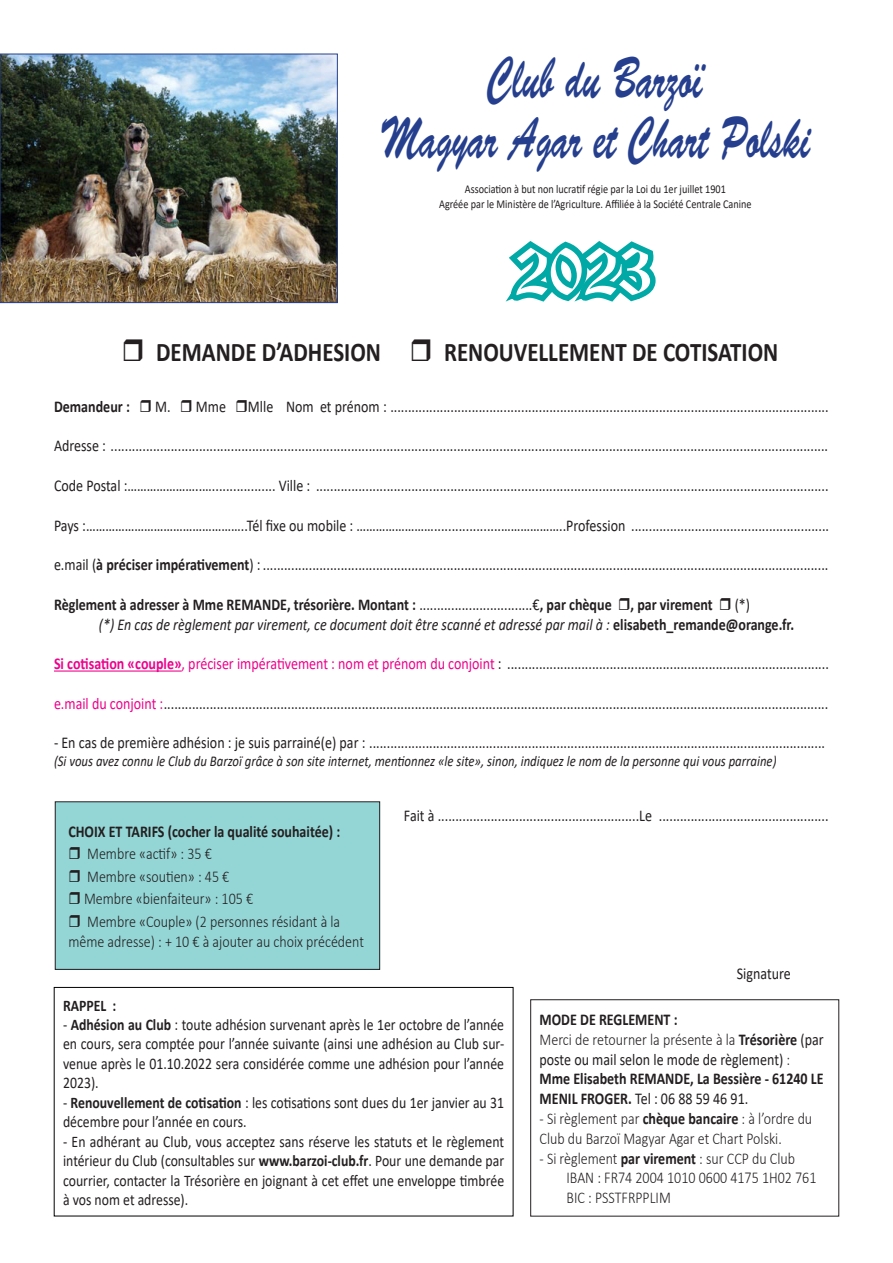
<style>
.page{position:relative;width:893px;height:1263px;background:#fff}
.page>*{position:absolute;margin:0;border:0;box-sizing:border-box;transform-origin:0 0}
.t1{font:70.2px "Old English Text";color:#fff;scale:.96 1}
.t2{font:58.5px/60.8px "Brush Script Std";color:#253f8e;text-align:center;scale:.6 1}
.t3{font:700 27px "Calibri";color:#231f20;scale:.85 1}
.t4{font:16.5px/19.8px "Calibri";color:#231f20;scale:.85 1}
.t5{font:300 16.5px/19.8px "Calibri";color:#231f20;text-align:center;scale:.85 1}
.t6{font:700 16.5px/19.8px "Calibri";color:#231f20;scale:.85 1}
.t7{font:italic 16.5px "Calibri";color:#231f20;scale:.85 1}
.t8{font:16.2px/19.5px "Calibri";color:#231f20;text-align:justify;scale:.85 1}
.t9{font:700 16.2px "Calibri";color:#231f20;scale:.85 1}
.t10{font:italic 15px "Calibri";color:#231f20;scale:.85 1}
.t11{font:12px "Calibri";color:#231f20;scale:.85 1}
.s1{font-weight:700}
.s2{font-weight:400}
.s3{font-weight:700;font-style:normal}
.s4{font-weight:700;color:#ed028c}
.s5{color:#ed028c}
.s6{font-weight:300}
</style>
<div class="page">
<img style="left:2px;top:56px;width:334px;height:245px">
<div style="left:0;top:54px;width:338px;height:249px;border:1px solid #253f8e"></div>
<div style="left:54px;top:987px;width:459px;height:229px;border:1px solid #000"></div>
<hr style="left:54px;top:670px;width:128px;height:2px;background:#ed028c">
<div style="left:55px;top:802px;width:325px;height:167px;background:#94d5d5"></div>
<div style="left:55px;top:801px;width:325px;height:169px;border:1px solid #231f20"></div>
<div style="left:530px;top:999px;width:309px;height:217px;border:1px solid #231f20"></div>
<svg style="left:505px;top:241px;width:151px;height:61px"></svg>
<p class="t2" style="left:380px;top:49px;width:719px">Club du Barzoï<br>Magyar Agar et Chart Polski</p>
<p class="t11" style="left:465px;top:181px;width:309px">Association à but non lucratif régie par la Loi du 1er juillet 1901</p>
<p class="t11" style="left:439px;top:195px;width:369px">Agréée par le Ministère de l’Agriculture. Affiliée à la Société Centrale Canine</p>
<p class="t1" style="left:514px;top:225px;width:145px">2023</p>
<p class="t3" style="left:156px;top:333px;width:266px">DEMANDE D’ADHESION</p>
<p class="t3" style="left:444px;top:333px;width:395px">RENOUVELLEMENT DE COTISATION</p>
<p class="t6" style="left:54px;top:396px;width:91px">Demandeur :</p>
<p class="t4" style="left:155px;top:396px;width:85px">M. Mme</p>
<p class="t4" style="left:248px;top:396px;width:685px">Mlle Nom et prénom : ............................................................................................................................</p>
<p class="t4" style="left:54px;top:436px;width:912px">Adresse : ...........................................................................................................................................................................................................</p>
<p class="t4" style="left:54px;top:475px;width:913px">Code Postal :…………………..….................. Ville : .................................................................................................................................................</p>
<p class="t4" style="left:54px;top:515px;width:913px">Pays :…………………………………………..Tél fixe ou mobile : ……………………...................………………..Profession ........................................................</p>
<p class="t4" style="left:54px;top:554px;width:913px">e.mail (<span class="s1">à préciser impérativement</span>) : ................................................................................................................................................................</p>
<p class="t6" style="left:54px;top:594px;width:776px">Règlement à adresser à Mme REMANDE, trésorière. Montant : <span class="s2">................................€</span>, par chèque , par virement</p>
<p class="t4" style="left:735px;top:594px;width:20px">(*)</p>
<p class="t7" style="left:99px;top:613px;width:819px">(*) En cas de règlement par virement, ce document doit être scanné et adressé par mail à : <span class="s3">elisabeth_remande@orange.fr.</span></p>
<p class="t4" style="left:54px;top:653px;width:913px"><span class="s4">Si cotisation «couple»</span><span class="s5">, préciser impérativement : nom et prénom du conjoint</span> : ...........................................................................................</p>
<p class="t4" style="left:54px;top:693px;width:912px"><span class="s5">e.mail du conjoint :</span>............................................................................................................................................................................................</p>
<p class="t4" style="left:54px;top:733px;width:909px">- En cas de première adhésion : je suis parrainé(e) par : .................................................................................................................................</p>
<p class="t10" style="left:54px;top:751px;width:852px">(Si vous avez connu le Club du Barzoï grâce à son site internet, mentionnez «le site», sinon, indiquez le nom de la personne qui vous parraine)</p>
<p class="t6" style="left:68px;top:821px;width:321px">CHOIX ET TARIFS (cocher la qualité souhaitée) :</p>
<p class="t5" style="left:87px;top:844px;width:148px">Membre «actif» : 35 €</p>
<p class="t5" style="left:87px;top:866px;width:169px">Membre «soutien» : 45 €</p>
<p class="t5" style="left:84px;top:889px;width:200px">Membre «bienfaiteur» : 105 €</p>
<p class="t5" style="left:68px;top:911px;width:349px">Membre «Couple» (2 personnes résidant à la<br>même adresse) : + 10 € à ajouter au choix précédent</p>
<p class="t4" style="left:404px;top:805px;width:501px">Fait à .........................................................Le ................................................</p>
<p class="t4" style="left:737px;top:964px;width:65px">Signature</p>
<p class="t9" style="left:63px;top:994px;width:64px">RAPPEL :</p>
<p class="t8" style="left:63px;top:1014px;width:520px">- <span class="s1">Adhésion au Club</span> : toute adhésion survenant après le 1er octobre de l’année en cours, sera comptée pour l’année suivante (ainsi une adhésion au Club sur&shy;venue après le 01.10.2022 sera considérée comme une adhésion pour l’année 2023).</p>
<p class="t8" style="left:63px;top:1092px;width:520px">- <span class="s1">Renouvellement de cotisation</span> : les cotisations sont dues du 1er janvier au 31 décembre pour l’année en cours.</p>
<p class="t8" style="left:63px;top:1131px;width:520px">- En adhérant au Club, vous acceptez sans réserve les statuts et le règlement intérieur du Club (consultables sur <span class="s1">www.barzoi-club.fr</span>. Pour une demande par courrier, contacter la Trésorière en joignant à cet effet une enveloppe timbrée à vos nom et adresse).</p>
<p class="t4" style="left:540px;top:1009px;width:336px"><span class="s1">MODE DE REGLEMENT :<br></span><span class="s6">Merci de retourner la présente à la</span> <span class="s1">Trésorière</span> (par poste ou mail selon le mode de règlement) <span class="s6">:</span></p>
<p class="t6" style="left:540px;top:1069px;width:336px">Mme Elisabeth REMANDE, La Bessière - 61240 LE<br>MENIL FROGER. <span class="s2">Tel : 06 88 59 46 91.</span></p>
<p class="t5" style="left:540px;top:1108px;width:322px;text-align:left">- Si règlement par <span class="s1">chèque bancaire</span> : à l’ordre du<br>Club du Barzoï Magyar Agar et Chart Polski.</p>
<p class="t5" style="left:540px;top:1148px;width:302px">- Si règlement <span class="s1">par virement</span> : sur CCP du Club</p>
<p class="t5" style="left:567px;top:1168px;width:296px">IBAN : FR74 2004 1010 0600 4175 1H02 761</p>
<p class="t5" style="left:567px;top:1188px;width:124px">BIC : PSSTFRPPLIM</p>
</div>
